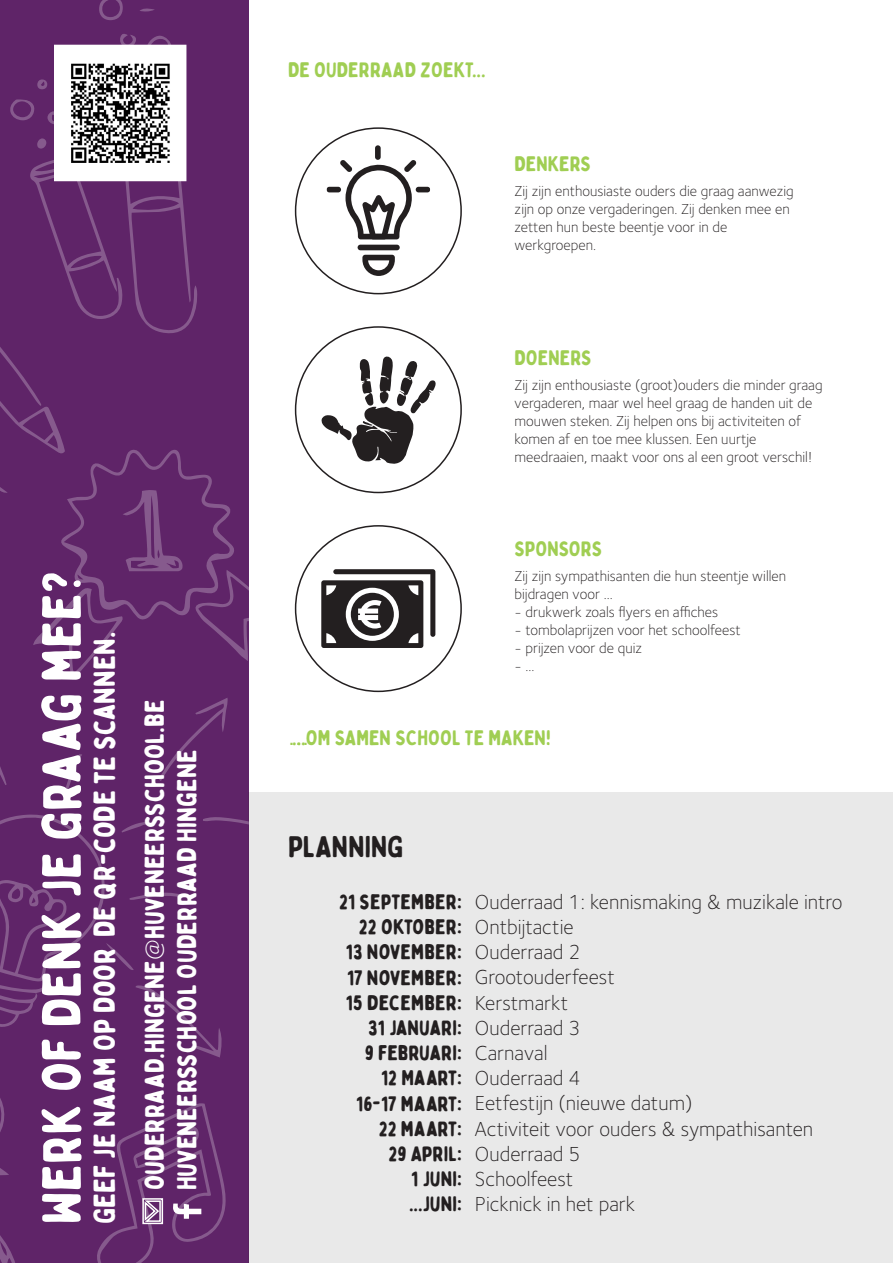
<style>
.page{position:relative;width:893px;height:1263px;background:#fff}
.page>*{position:absolute;margin:0;border:0;box-sizing:border-box;transform-origin:0 0}
.t1{font:54px "Bobby Jones Soft";color:#fff}
.t2{font:30px "Bobby Jones Soft";color:#fff}
.t3{font:30px "Bobby Jones Soft";color:#231f20}
.t4{font:27px "Bobby Jones Soft";color:#fff}
.t5{font:300 21px "Foundry Sterling OT2";color:#231f20}
.t6{font:21px "Bobby Jones Soft";color:#231f20}
.t7{font:21px "Bobby Jones Soft";color:#a0ce53}
.t8{font:300 15px/18px "Foundry Sterling OT2";color:#231f20}
.s1{font-family:"Foundry Sterling OT2";font-weight:300}
</style>
<div class="page">
<div style="left:0;top:0;width:249px;height:1263px;background:#5f2468"></div>
<svg style="left:0;top:1235px;width:15px;height:28px"></svg>
<svg style="left:0;top:1098px;width:9px;height:78px"></svg>
<svg style="left:159px;top:698px;width:69px;height:83px"></svg>
<svg style="left:146px;top:35px;width:26px;height:10px"></svg>
<svg style="left:99px;top:0;width:24px;height:20px"></svg>
<svg style="left:64px;top:754px;width:18px;height:41px"></svg>
<svg style="left:119px;top:34px;width:18px;height:11px"></svg>
<svg style="left:0;top:814px;width:249px;height:243px"></svg>
<svg style="left:0;top:767px;width:7px;height:18px"></svg>
<svg style="left:37px;top:79px;width:10px;height:10px"></svg>
<svg style="left:140px;top:8px;width:15px;height:4px"></svg>
<svg style="left:0;top:99px;width:249px;height:581px"></svg>
<div style="left:375px;top:145px;width:6px;height:15px;background:#231f20;border-radius:3px"></div>
<div style="left:416px;top:187px;width:14px;height:5px;background:#231f20;border-radius:3px"></div>
<div style="left:327px;top:187px;width:14px;height:5px;background:#231f20;border-radius:3px"></div>
<div style="left:358px;top:245px;width:42px;height:5px;background:#231f20;border-radius:3px"></div>
<svg style="left:362px;top:255px;width:33px;height:21px"></svg>
<svg style="left:340px;top:160px;width:76px;height:79px"></svg>
<svg style="left:321px;top:356px;width:115px;height:108px"></svg>
<svg style="left:321px;top:569px;width:114px;height:79px"></svg>
<div style="left:249px;top:792px;width:644px;height:471px;background:#e9e9e9"></div>
<div style="left:54px;top:45px;width:132px;height:136px;background:#fff"></div>
<img style="left:71px;top:63px;width:99px;height:100px">
<svg style="left:97px;top:1103px;width:129px;height:160px"></svg>
<p class="t1" style="left:28px;top:1224px;width:657px;rotate:-90deg">WERK OF DENK JE GRAAG MEE?</p>
<p class="t2" style="left:86px;top:1224px;width:594px;rotate:-90deg">GEEF JE NAAM OP DOOR DE QR-CODE TE SCANNEN.</p>
<p class="t4" style="left:138px;top:1190px;width:492px;rotate:-90deg">OUDERRAAD.HINGENE<span class="s1">@</span>HUVENEERSSCHOOL.BE</p>
<p class="t4" style="left:170px;top:1190px;width:443px;rotate:-90deg">HUVENEERSSCHOOL OUDERRAAD HINGENE</p>
<p class="t7" style="left:288px;top:56px;width:199px">DE OUDERRAAD ZOEKT...</p>
<p class="t7" style="left:515px;top:150px;width:78px">DENKERS</p>
<p class="t8" style="left:515px;top:181px;width:281px">Zij zijn enthousiaste ouders die graag aanwezig zijn op onze vergaderingen. Zij denken mee en zetten hun beste beentje voor in de</p>
<p class="t8" style="left:515px;top:235px;width:83px">werkgroepen.</p>
<p class="t7" style="left:515px;top:345px;width:79px">DOENERS</p>
<p class="t8" style="left:515px;top:375px;width:310px">Zij zijn enthousiaste (groot)ouders die minder graag vergaderen, maar wel heel graag de handen uit de mouwen steken. Zij helpen ons bij activiteiten of komen af en toe mee klussen. Een uurtje</p>
<p class="t8" style="left:515px;top:447px;width:299px">meedraaien, maakt voor ons al een groot verschil!</p>
<p class="t7" style="left:515px;top:535px;width:90px">SPONSORS</p>
<p class="t8" style="left:515px;top:566px;width:273px">Zij zijn sympathisanten die hun steentje willen bijdragen voor …</p>
<p class="t8" style="left:515px;top:602px;width:205px">- drukwerk zoals flyers en affiches</p>
<p class="t8" style="left:515px;top:620px;width:228px">- tombolaprijzen voor het schoolfeest</p>
<p class="t8" style="left:515px;top:638px;width:129px">- prijzen voor de quiz</p>
<p class="t8" style="left:515px;top:656px;width:21px">- …</p>
<p class="t7" style="left:288px;top:724px;width:264px">…...OM SAMEN SCHOOL TE MAKEN!</p>
<p class="t3" style="left:288px;top:828px;width:117px">PLANNING</p>
<p class="t6" style="left:339px;top:889px;width:124px">21 SEPTEMBER:</p>
<p class="t6" style="left:359px;top:914px;width:104px">22 OKTOBER:</p>
<p class="t6" style="left:346px;top:939px;width:117px">13 NOVEMBER:</p>
<p class="t6" style="left:347px;top:964px;width:116px">17 NOVEMBER:</p>
<p class="t6" style="left:346px;top:989px;width:117px">15 DECEMBER:</p>
<p class="t6" style="left:368px;top:1015px;width:95px">31 JANUARI:</p>
<p class="t6" style="left:365px;top:1040px;width:99px">9 FEBRUARI:</p>
<p class="t6" style="left:381px;top:1065px;width:82px">12 MAART:</p>
<p class="t6" style="left:356px;top:1090px;width:107px">16-17 MAART:</p>
<p class="t6" style="left:379px;top:1115px;width:85px">22 MAART:</p>
<p class="t6" style="left:388px;top:1141px;width:75px">29 APRIL:</p>
<p class="t6" style="left:411px;top:1166px;width:52px">1 JUNI:</p>
<p class="t6" style="left:409px;top:1191px;width:54px">...JUNI:</p>
<p class="t5" style="left:475px;top:887px;width:369px">Ouderraad 1: kennismaking &amp; muzikale intro</p>
<p class="t5" style="left:475px;top:912px;width:100px">Ontbijtactie</p>
<p class="t5" style="left:475px;top:937px;width:107px">Ouderraad 2</p>
<p class="t5" style="left:475px;top:962px;width:141px">Grootouderfeest</p>
<p class="t5" style="left:475px;top:987px;width:95px">Kerstmarkt</p>
<p class="t5" style="left:475px;top:1013px;width:107px">Ouderraad 3</p>
<p class="t5" style="left:475px;top:1038px;width:74px">Carnaval</p>
<p class="t5" style="left:475px;top:1063px;width:107px">Ouderraad 4</p>
<p class="t5" style="left:475px;top:1088px;width:219px">Eetfestijn (nieuwe datum)</p>
<p class="t5" style="left:475px;top:1113px;width:340px">Activiteit voor ouders &amp; sympathisanten</p>
<p class="t5" style="left:475px;top:1139px;width:107px">Ouderraad 5</p>
<p class="t5" style="left:475px;top:1164px;width:100px">Schoolfeest</p>
<p class="t5" style="left:475px;top:1189px;width:162px">Picknick in het park</p>
</div>
